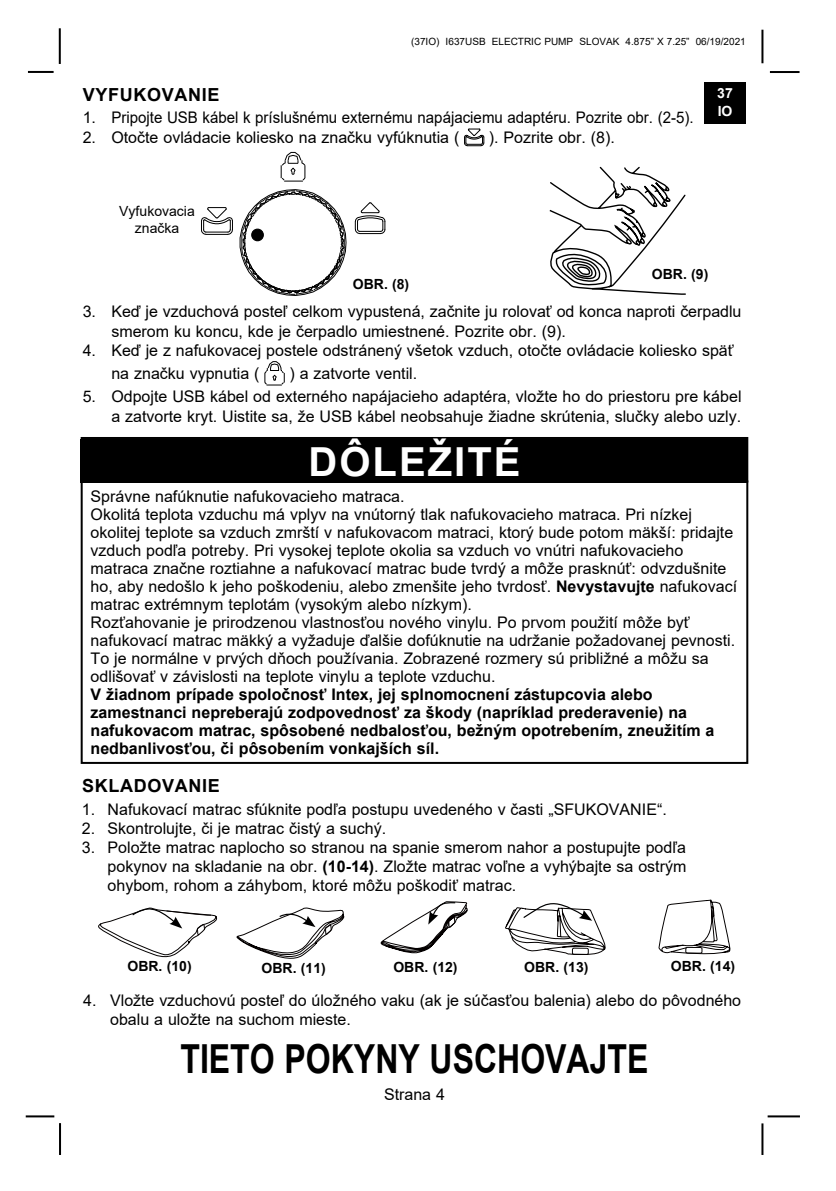
<style>
.page{position:relative;width:836px;height:1191px;background:#fff}
.page>*{position:absolute;margin:0;border:0;box-sizing:border-box;transform-origin:0 0}
.t1{font:700 40px "Arial";color:#000;scale:.8 1}
.t2{font:700 40px "Arial";letter-spacing:.05em;color:#fff}
.t3{font:700 18px "Arial";letter-spacing:.035em;color:#000}
.t4{font:16px/18px "Arial";color:#000}
.t5{font:700 16px/18px "Arial";color:#000}
.t6{font:700 14px "Arial";color:#000}
.t7{font:14px/16.8px "Arial";color:#000;text-align:center}
.t8{font:700 14px/18px "Arial";color:#fff}
.t9{font:10px "Arial";color:#000}
.s1{font-weight:700}
</style>
<div class="page">
<hr style="left:767px;top:1115px;width:32px;height:2px;background:#000">
<hr style="left:769px;top:71px;width:30px;height:2px;background:#000">
<hr style="left:761px;top:30px;width:2px;height:33px;background:#000">
<hr style="left:761px;top:1123px;width:2px;height:32px;background:#000">
<hr style="left:28px;top:71px;width:26px;height:2px;background:#000">
<hr style="left:59px;top:28px;width:2px;height:36px;background:#000">
<hr style="left:59px;top:1123px;width:2px;height:32px;background:#000">
<hr style="left:26px;top:1115px;width:28px;height:2px;background:#000">
<div style="left:704px;top:83px;width:41px;height:41px;background:#000"></div>
<svg style="left:464px;top:128px;width:20px;height:18px"></svg>
<svg style="left:264px;top:361px;width:21px;height:25px"></svg>
<svg style="left:549px;top:167px;width:136px;height:128px"></svg>
<svg style="left:281px;top:152px;width:24px;height:30px"></svg>
<svg style="left:239px;top:189px;width:107px;height:107px"></svg>
<div style="left:252px;top:229px;width:11px;height:12px;background:#020202;border-radius:50%"></div>
<div style="left:251px;top:229px;width:13px;height:12px;border:1px solid #000;border-radius:50%"></div>
<svg style="left:201px;top:207px;width:32px;height:28px"></svg>
<svg style="left:354px;top:202px;width:31px;height:32px"></svg>
<svg style="left:658px;top:899px;width:72px;height:55px"></svg>
<svg style="left:380px;top:901px;width:87px;height:53px"></svg>
<svg style="left:98px;top:907px;width:247px;height:52px"></svg>
<svg style="left:505px;top:903px;width:101px;height:52px"></svg>
<div style="left:81px;top:437px;width:667px;height:327px;border:2px solid #000"></div>
<div style="left:81px;top:439px;width:667px;height:43px;background:#000"></div>
<p class="t9" style="left:411px;top:35px;width:336px">(37IO) I637USB ELECTRIC PUMP SLOVAK 4.875” X 7.25” 06/19/2021</p>
<p class="t3" style="left:83px;top:82px;width:138px">VYFUKOVANIE</p>
<p class="t4" style="left:83px;top:109px;width:612px">1. Pripojte USB kábel k príslušnému externému napájaciemu adaptéru. Pozrite obr. (2-5).</p>
<p class="t4" style="left:83px;top:128px;width:378px">2. Otočte ovládacie koliesko na značku vyfúknutia (</p>
<p class="t4" style="left:488px;top:128px;width:127px">). Pozrite obr. (8).</p>
<p class="t8" style="left:717px;top:85px;width:17px">37<br>IO</p>
<p class="t7" style="left:119px;top:203px;width:77px">Vyfukovacia značka</p>
<p class="t6" style="left:353px;top:274px;width:58px">OBR. (8)</p>
<p class="t6" style="left:651px;top:264px;width:58px">OBR. (9)</p>
<p class="t4" style="left:111px;top:302px;width:631px;line-height:19.2px;text-indent:-29px">3. Keď je vzduchová posteľ celkom vypustená, začnite ju rolovať od konca naproti čerpadlu smerom ku koncu, kde je čerpadlo umiestnené. Pozrite obr. (9).</p>
<p class="t4" style="left:111px;top:338px;width:623px;line-height:23.2px;text-indent:-29px">4. Keď je z nafukovacej postele odstránený všetok vzduch, otočte ovládacie koliesko späť na značku vypnutia (</p>
<p class="t4" style="left:289px;top:364px;width:129px">) a zatvorte ventil.</p>
<p class="t4" style="left:83px;top:387px;width:660px;line-height:19.2px;text-align:right">5. Odpojte USB kábel od externého napájacieho adaptéra, vložte ho do priestoru pre kábel a zatvorte kryt. Uistite sa, že USB kábel neobsahuje žiadne skrútenia, slučky alebo uzly.</p>
<h1 class="t2" style="left:308px;top:434px;width:213px">DÔLEŽITÉ</h1>
<p class="t4" style="left:91px;top:487px;width:647px">Správne nafúknutie nafukovacieho matraca.<br>Okolitá teplota vzduchu má vplyv na vnútorný tlak nafukovacieho matraca. Pri nízkej okolitej teplote sa vzduch zmrští v nafukovacom matraci, ktorý bude potom mäkší: pridajte vzduch podľa potreby. Pri vysokej teplote okolia sa vzduch vo vnútri nafukovacieho matraca značne roztiahne a nafukovací matrac bude tvrdý a môže prasknúť: odvzdušnite ho, aby nedošlo k jeho poškodeniu, alebo zmenšite jeho tvrdosť. <span class="s1">Nevystavujte</span> nafukovací matrac extrémnym teplotám (vysokým alebo nízkym).<br>Rozťahovanie je prirodzenou vlastnosťou nového vinylu. Po prvom použití môže byť nafukovací matrac mäkký a vyžaduje ďalšie dofúknutie na udržanie požadovanej pevnosti.<br>To je normálne v prvých dňoch používania. Zobrazené rozmery sú približné a môžu sa odlišovať v závislosti na teplote vinylu a teplote vzduchu.</p>
<p class="t5" style="left:91px;top:686px;width:625px">V žiadnom prípade spoločnosť Intex, jej splnomocnení zástupcovia alebo zamestnanci nepreberajú zodpovednosť za škody (napríklad prederavenie) na nafukovacom matrac, spôsobené nedbalosťou, bežným opotrebením, zneužitím a nedbanlivosťou, či pôsobením vonkajších síl.</p>
<p class="t3" style="left:82px;top:773px;width:78px">Skladovanie</p>
<p class="t4" style="left:82px;top:800px;width:586px">1. Nafukovací matrac sfúknite podľa postupu uvedeného v časti „SFUKOVANIE“.</p>
<p class="t4" style="left:82px;top:819px;width:305px">2. Skontrolujte, či je matrac čistý a suchý.</p>
<p class="t4" style="left:107px;top:837px;width:580px;line-height:19.2px;text-align:justify;text-indent:-26px">3. Položte matrac naplocho so stranou na spanie smerom nahor a postupujte podľa pokynov na skladanie na obr. <span class="s1">(10-14)</span>. Zložte matrac voľne a vyhýbajte sa ostrým ohybom, rohom a záhybom, ktoré môžu poškodiť matrac.</p>
<p class="t6" style="left:127px;top:956px;width:66px">OBR. (10)</p>
<p class="t6" style="left:261px;top:957px;width:66px">OBR. (11)</p>
<p class="t6" style="left:393px;top:957px;width:66px">OBR. (12)</p>
<p class="t6" style="left:524px;top:957px;width:66px">OBR. (13)</p>
<p class="t6" style="left:670px;top:956px;width:66px">OBR. (14)</p>
<p class="t4" style="left:110px;top:990px;width:632px;line-height:19.2px;text-indent:-27px">4. Vložte vzduchovú posteľ do úložného vaku (ak je súčasťou balenia) alebo do pôvodného obalu a uložte na suchom mieste.</p>
<h1 class="t1" style="left:180px;top:1030px;width:586px">TIETO POKYNY USCHOVAJTE</h1>
<p class="t4" style="left:384px;top:1085px;width:62px">Strana 4</p>
</div>
